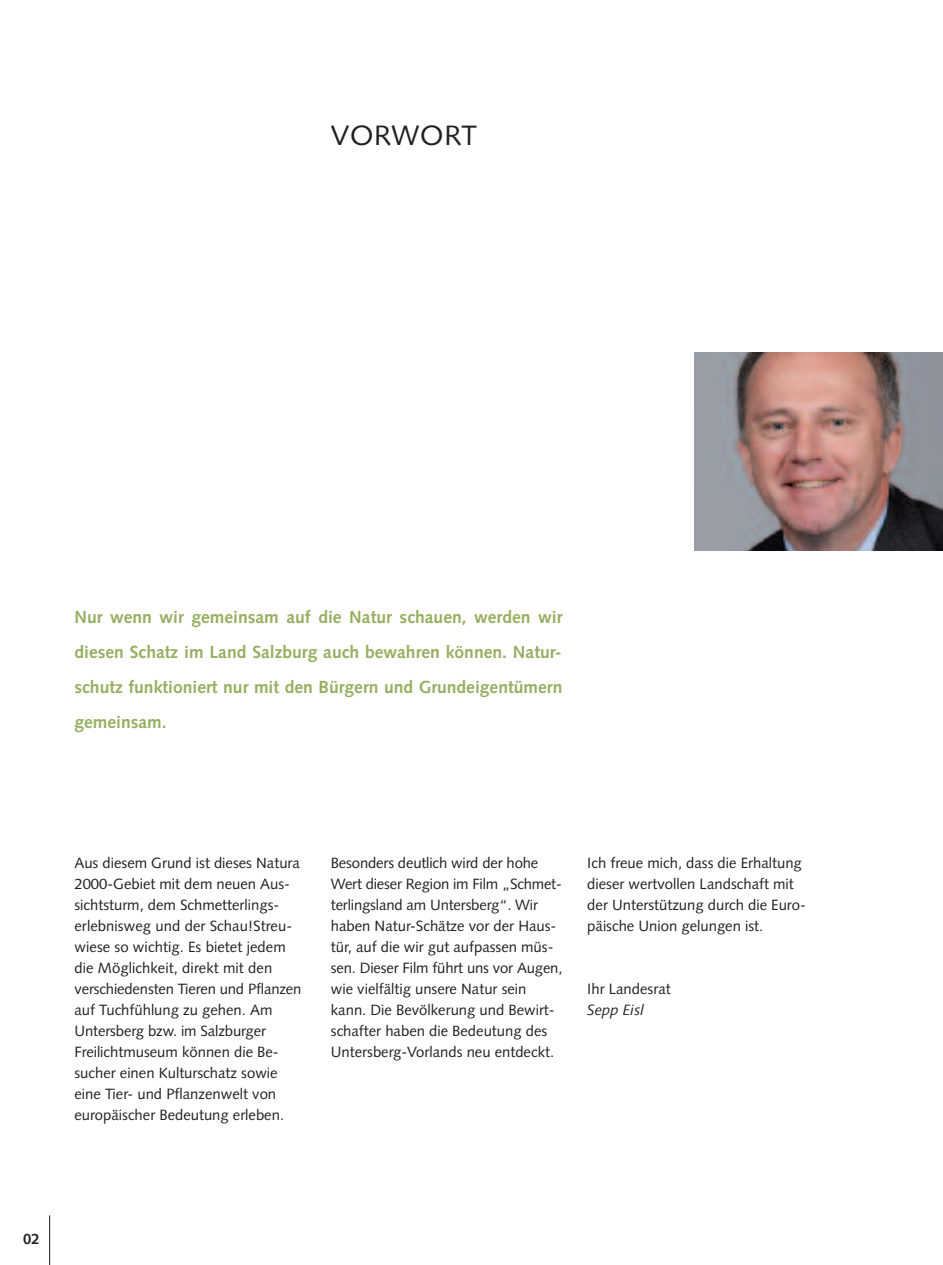
<style>
.page{position:relative;width:943px;height:1265px;background:#fff}
.page>*{position:absolute;margin:0;border:0;box-sizing:border-box;transform-origin:0 0}
.t1{font:28px "Syntax";letter-spacing:.025em;color:#231f20}
.t2{font:700 17.5px/35px "Syntax";color:#95af60;text-align:justify}
.t3{font:14.88px/21px "Syntax";color:#231f20}
.t4{font:italic 14.88px "Syntax";color:#231f20}
.t5{font:700 14.88px "Syntax";color:#231f20}
</style>
<div class="page">
<hr style="left:49px;top:1215px;width:1px;height:50px;background:#231f20">
<img style="left:694px;top:352px;width:249px;height:199px">
<h1 class="t1" style="left:331px;top:124px;width:148px">VORWORT</h1>
<p class="t2" style="left:74px;top:601px;width:489px">Nur wenn wir gemeinsam auf die Natur schauen, werden wir diesen Schatz im Land Salzburg auch bewahren können. Natur&shy;schutz funktioniert nur mit den Bürgern und Grundeigentümern gemeinsam.</p>
<p class="t3" style="left:74px;top:854px;width:228px">Aus diesem Grund ist dieses Natura<br>2000-Gebiet mit dem neuen Aus&shy;sichtsturm, dem Schmetterlings&shy;erlebnisweg und der Schau!Streu&shy;wiese so wichtig. Es bietet jedem die Möglichkeit, direkt mit den verschiedensten Tieren und Pflanzen auf Tuchfühlung zu gehen. Am<br>Untersberg bzw. im Salzburger<br>Freilichtmuseum können die Be&shy;sucher einen Kulturschatz sowie eine Tier- und Pflanzenwelt von europäischer Bedeutung erleben.</p>
<p class="t3" style="left:331px;top:854px;width:233px">Besonders deutlich wird der hohe Wert dieser Region im Film „Schmet&shy;terlingsland am Untersberg“. Wir haben Natur-Schätze vor der Haus&shy;tür, auf die wir gut aufpassen müs&shy;sen. Dieser Film führt uns vor Augen, wie vielfältig unsere Natur sein kann. Die Bevölkerung und Bewirt&shy;schafter haben die Bedeutung des Untersberg-Vorlands neu entdeckt.</p>
<p class="t3" style="left:587px;top:854px;width:220px">Ich freue mich, dass die Erhaltung dieser wertvollen Landschaft mit der Unterstützung durch die Euro&shy;päische Union gelungen ist.</p>
<p class="t3" style="left:587px;top:980px;width:85px">Ihr Landesrat</p>
<p class="t4" style="left:587px;top:1004px;width:58px">Sepp Eisl</p>
<p class="t5" style="left:23px;top:1233px;width:18px">02</p>
</div>
